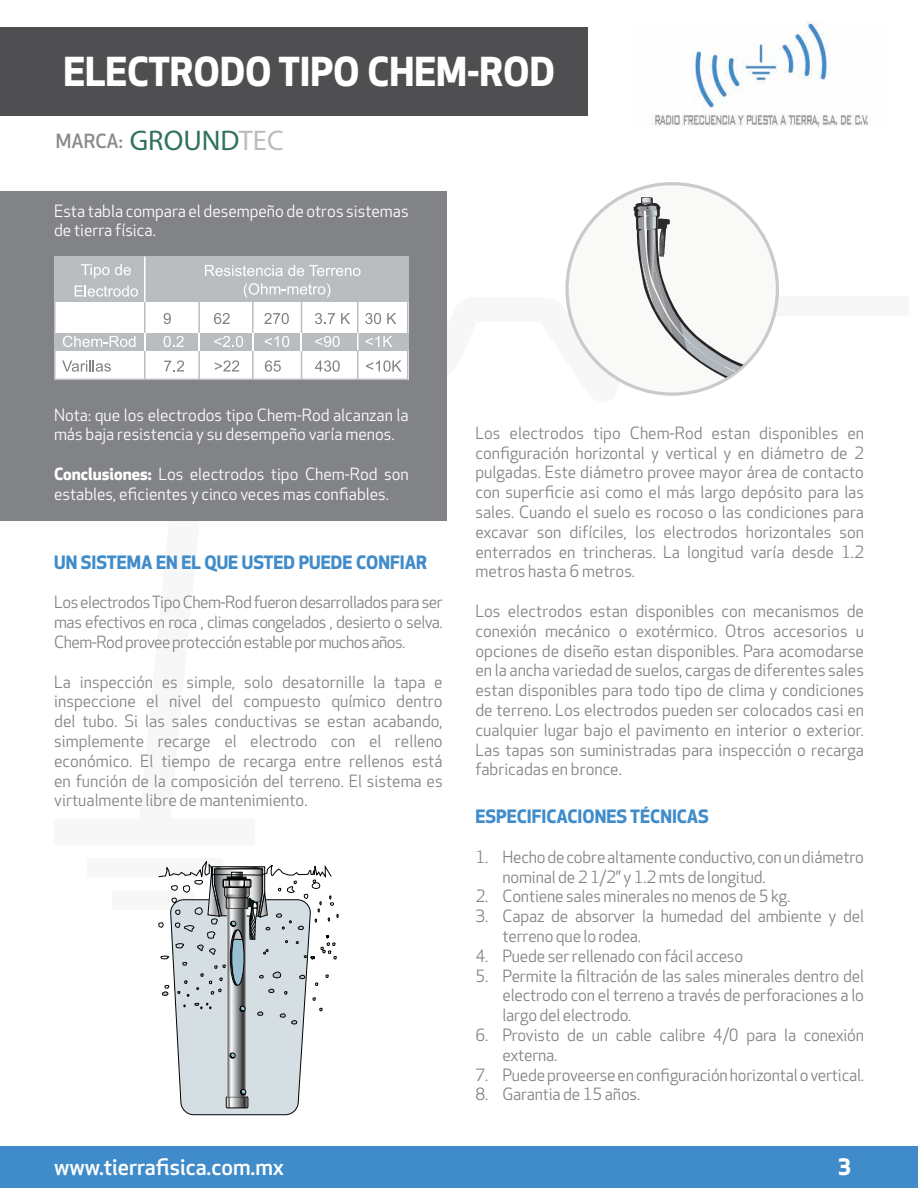
<style>
.page{position:relative;width:918px;height:1188px;background:#fff}
.page>*{position:absolute;margin:0;border:0;box-sizing:border-box;transform-origin:0 0}
.t1{font:700 39px "BBY Apex";color:#fff}
.t2{font:500 22.05px "BBY Apex";color:#fff}
.t3{font:700 22.05px "BBY Apex";color:#fff}
.t4{font:500 19.05px "BBY Apex";color:#8a8a8d}
.t5{font:700 18px "BBY Apex";color:#408cca}
.t6{font:16.5px/19.8px "BBY Apex";letter-spacing:-.01em;color:#818386;text-align:justify}
.t7{font:16.5px/19.8px "BBY Apex";color:#fff}
.s1{font-family:"Myriad Pro";font-weight:400;font-size:28.5px;color:#307258}
.s2{font-family:"Myriad Pro";font-weight:400;font-size:28.5px;color:#babdbf}
.s3{font-weight:700}
</style>
<div class="page">
<div style="left:87px;top:858px;width:136px;height:19px;background:#f7f7f7"></div>
<div style="left:112px;top:891px;width:82px;height:18px;background:#f7f7f7"></div>
<div style="left:0;top:1146px;width:918px;height:42px;background:#408cca"></div>
<div style="left:0;top:27px;width:588px;height:89px;background:#4f4f51"></div>
<div style="left:0;top:191px;width:447px;height:329px;background:#818386"></div>
<div style="left:54px;top:256px;width:355px;height:46px;background:#babdbf"></div>
<svg style="left:54px;top:264px;width:354px;height:116px"></svg>
<hr style="left:144px;top:257px;width:2px;height:45px;background:#fff">
<svg style="left:158px;top:861px;width:181px;height:254px"></svg>
<div style="left:567px;top:184px;width:210px;height:210px;background:#f9f9f8;border-radius:50%"></div>
<svg style="left:634px;top:197px;width:111px;height:189px"></svg>
<img style="left:651px;top:22px;width:218px;height:106px">
<h1 class="t1" style="left:63px;top:43px;width:493px">ELECTRODO TIPO CHEM-ROD</h1>
<p class="t4" style="left:56px;top:128px;width:229px">MARCA: <span class="s1">GROUND</span><span class="s2">TEC</span></p>
<p class="t7" style="left:54px;top:201px;width:356px">Esta tabla compara el desempeño de otros sistemas de tierra física.</p>
<p class="t7" style="left:54px;top:405px;width:356px">Nota: que los electrodos tipo Chem-Rod alcanzan la más baja resistencia y su desempeño varía menos.</p>
<p class="t7" style="left:54px;top:464px;width:356px"><span class="s3">Conclusiones:</span> Los electrodos tipo Chem-Rod son estables, eficientes y cinco veces mas confiables.</p>
<p class="t5" style="left:54px;top:549px;width:374px">UN SISTEMA EN EL QUE USTED PUEDE CONFIAR</p>
<p class="t6" style="left:54px;top:593px;width:390px">Los electrodos Tipo Chem-Rod fueron desarrollados para ser mas efectivos en roca , climas congelados , desierto o selva.<br>Chem-Rod provee protección estable por muchos años.</p>
<p class="t6" style="left:54px;top:672px;width:390px">La inspección es simple, solo desatornille la tapa e inspeccione el nivel del compuesto químico dentro del tubo. Si las sales conductivas se estan acabando, simplemente recarge el electrodo con el relleno económico. El tiempo de recarga entre rellenos está en función de la composición del terreno. El sistema es virtualmente libre de mantenimiento.</p>
<p class="t6" style="left:476px;top:423px;width:390px">Los electrodos tipo Chem-Rod estan disponibles en configuración horizontal y vertical y en diámetro de 2 pulgadas. Este diámetro provee mayor área de contacto con superficie asi como el más largo depósito para las sales. Cuando el suelo es rocoso o las condiciones para excavar son difíciles, los electrodos horizontales son enterrados en trincheras. La longitud varía desde 1.2 metros hasta 6 metros.</p>
<p class="t6" style="left:476px;top:601px;width:390px">Los electrodos estan disponibles con mecanismos de conexión mecánico o exotérmico. Otros accesorios u opciones de diseño estan disponibles. Para acomodarse en la ancha variedad de suelos, cargas de diferentes sales estan disponibles para todo tipo de clima y condiciones de terreno. Los electrodos pueden ser colocados casi en cualquier lugar bajo el pavimento en interior o exterior.<br>Las tapas son suministradas para inspección o recarga fabricadas en bronce.</p>
<p class="t5" style="left:476px;top:804px;width:235px">ESPECIFICACIONES TÉCNICAS</p>
<p class="t6" style="left:502px;top:847px;width:363px;text-indent:-27px">1. Hecho de cobre altamente conductivo, con un diámetro nominal de 2 1/2” y 1.2 mts de longitud.</p>
<p class="t6" style="left:476px;top:886px;width:316px">2. Contiene sales minerales no menos de 5 kg.</p>
<p class="t6" style="left:502px;top:906px;width:363px;text-indent:-27px">3. Capaz de absorver la humedad del ambiente y del terreno que lo rodea.</p>
<p class="t6" style="left:476px;top:946px;width:269px">4. Puede ser rellenado con fácil acceso</p>
<p class="t6" style="left:502px;top:966px;width:363px;text-indent:-27px">5. Permite la filtración de las sales minerales dentro del electrodo con el terreno a través de perforaciones a lo largo del electrodo.</p>
<p class="t6" style="left:502px;top:1025px;width:363px;text-indent:-27px">6. Provisto de un cable calibre 4/0 para la conexión externa.</p>
<p class="t6" style="left:476px;top:1065px;width:390px">7. Puede proveerse en configuración horizontal o vertical.</p>
<p class="t6" style="left:476px;top:1084px;width:166px">8. Garantia de 15 años.</p>
<h2 class="t2" style="left:54px;top:1152px;width:232px">www.tierrafisica.com.mx</h2>
<h2 class="t3" style="left:838px;top:1151px;width:15px">3</h2>
</div>
